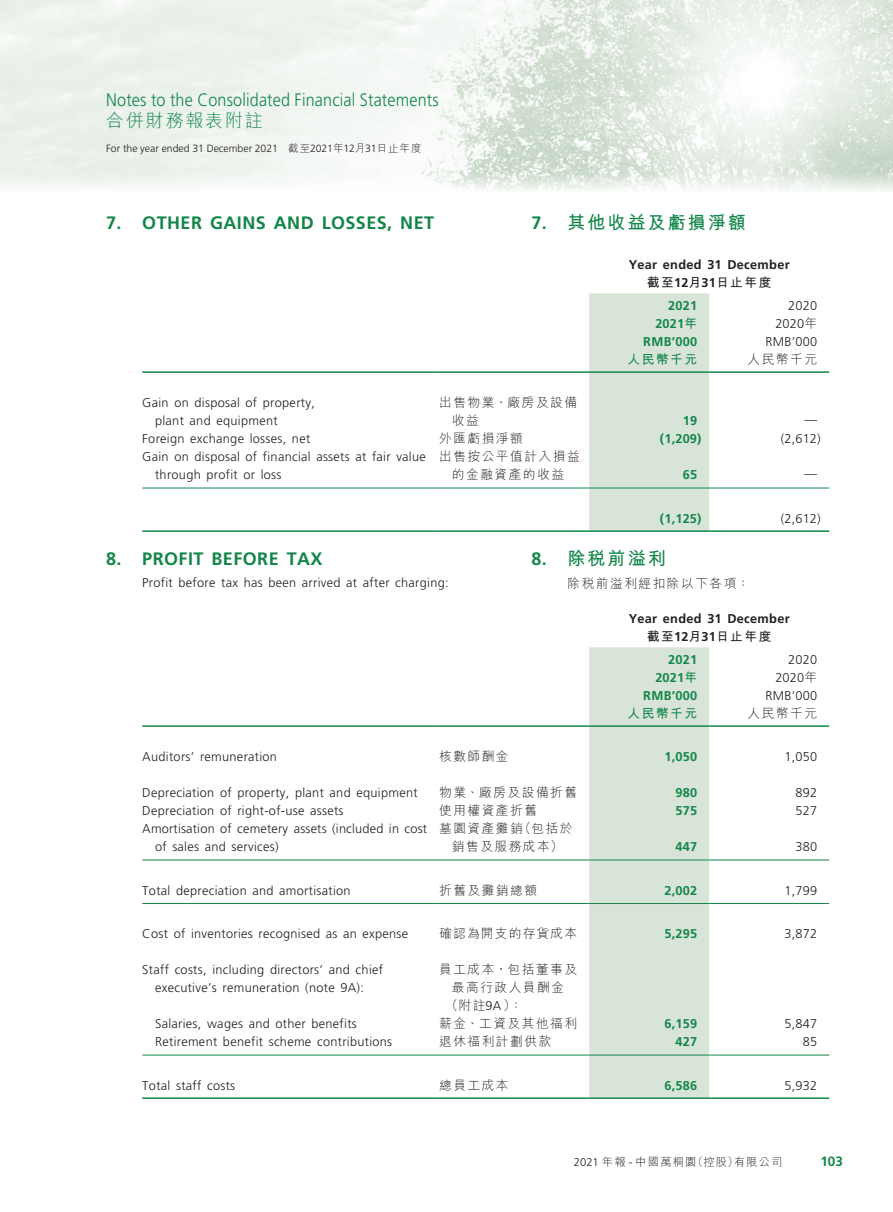
<style>
.page{position:relative;width:893px;height:1212px;background:#fff}
.page>*{position:absolute;margin:0;border:0;box-sizing:border-box;transform-origin:0 0}
._03_H1{font:700 18px "Frutiger LT Std";letter-spacing:.025em;color:#128649}
.t1{font:300 18px "Frutiger LT Std";letter-spacing:.01em;color:#128649;scale:.9 1}
._03_H1-2{font:700 18px "M Hei HK";letter-spacing:.115em;color:#128649}
.t2{font:300 18px "M Hei HK";letter-spacing:.1em;color:#128649}
.t3{font:700 13.5px "Frutiger LT Std";color:#128649}
._15_Table_Stub{font:300 12.75px/18px "Frutiger LT Std";letter-spacing:.025em;color:#231f20}
._15_Table_Stub-2{font:300 12.75px/18px "M Hei HK";letter-spacing:.115em;color:#231f20;text-align:center}
._12___P2{font:300 12.75px "Frutiger LT Std";letter-spacing:.025em;color:#231f20}
._12___P2-2{font:700 12.75px "Frutiger LT Std";letter-spacing:.015em;color:#128649}
._12___P2-3{font:700 12.75px "Frutiger LT Std";letter-spacing:.025em;color:#231f20}
._12___P2-4{font:300 12.75px "M Hei HK";letter-spacing:.115em;color:#231f20}
._12___P2-5{font:700 12.75px "M Hei HK";letter-spacing:.115em;color:#231f20}
._12___P2-6{font:700 12.75px "M Hei HK";letter-spacing:.115em;color:#128649}
._15_Table_Stub-3{font:300 12.75px "M Hei HK";letter-spacing:.09em;color:#231f20}
.t4{font:300 11.25px "M Hei HK";letter-spacing:.1em;color:#231f20}
.t5{font:300 10.5px "Frutiger LT Std";color:#231f20}
.s1{font-family:"M Hei HK"}
.s2{font-family:"Frutiger LT Std"}
</style>
<div class="page">
<img style="left:0;top:0;width:893px;height:191px">
<div style="left:589px;top:293px;width:120px;height:237px;background:#d9e4d8"></div>
<hr style="left:142px;top:371px;width:297px;height:2px;background:#128649">
<hr style="left:439px;top:371px;width:150px;height:2px;background:#128649">
<hr style="left:589px;top:371px;width:120px;height:2px;background:#128649">
<hr style="left:709px;top:371px;width:120px;height:2px;background:#128649">
<hr style="left:142px;top:488px;width:297px;height:1px;background:#128649">
<hr style="left:439px;top:488px;width:150px;height:1px;background:#128649">
<hr style="left:589px;top:488px;width:120px;height:1px;background:#128649">
<hr style="left:709px;top:488px;width:120px;height:1px;background:#128649">
<hr style="left:142px;top:530px;width:297px;height:2px;background:#128649">
<hr style="left:439px;top:530px;width:150px;height:2px;background:#128649">
<hr style="left:589px;top:530px;width:120px;height:2px;background:#128649">
<hr style="left:709px;top:530px;width:120px;height:2px;background:#128649">
<div style="left:589px;top:647px;width:120px;height:450px;background:#d9e4d8"></div>
<hr style="left:142px;top:725px;width:297px;height:2px;background:#128649">
<hr style="left:439px;top:725px;width:150px;height:2px;background:#128649">
<hr style="left:589px;top:725px;width:120px;height:2px;background:#128649">
<hr style="left:709px;top:725px;width:120px;height:2px;background:#128649">
<hr style="left:142px;top:859px;width:297px;height:1px;background:#128649">
<hr style="left:439px;top:859px;width:150px;height:1px;background:#128649">
<hr style="left:589px;top:859px;width:120px;height:1px;background:#128649">
<hr style="left:709px;top:859px;width:120px;height:1px;background:#128649">
<hr style="left:142px;top:903px;width:297px;height:1px;background:#128649">
<hr style="left:439px;top:903px;width:150px;height:1px;background:#128649">
<hr style="left:589px;top:903px;width:120px;height:1px;background:#128649">
<hr style="left:709px;top:903px;width:120px;height:1px;background:#128649">
<hr style="left:142px;top:1055px;width:297px;height:1px;background:#128649">
<hr style="left:439px;top:1055px;width:150px;height:1px;background:#128649">
<hr style="left:589px;top:1055px;width:120px;height:1px;background:#128649">
<hr style="left:709px;top:1055px;width:120px;height:1px;background:#128649">
<hr style="left:142px;top:1097px;width:297px;height:2px;background:#128649">
<hr style="left:439px;top:1097px;width:150px;height:2px;background:#128649">
<hr style="left:589px;top:1097px;width:120px;height:2px;background:#128649">
<hr style="left:709px;top:1097px;width:120px;height:2px;background:#128649">
<h1 class="t1" style="left:106px;top:90px;width:371px">Notes to the Consolidated Financial Statements</h1>
<h1 class="t2" style="left:106px;top:108px;width:158px">合併財務報表附註</h1>
<p class="t5" style="left:106px;top:142px;width:317px">For the year ended 31 December 2021<span class="s1">　截至</span>2021<span class="s1">年</span>12<span class="s1">月</span>31<span class="s1">日止年度</span></p>
<p class="_03_H1" style="left:106px;top:212px;width:329px">7. OTHER GAINS AND LOSSES, NET</p>
<p class="_03_H1-2" style="left:531px;top:209px;width:216px"><span class="s2">7.</span> 其他收益及虧損淨額</p>
<p class="_12___P2-3" style="left:629px;top:257px;width:163px">Year ended 31 December</p>
<p class="_12___P2-5" style="left:647px;top:273px;width:126px">截至<span class="s2">12</span>月<span class="s2">31</span>日止年度</p>
<p class="_12___P2-2" style="left:668px;top:298px;width:30px">2021</p>
<p class="_12___P2" style="left:788px;top:298px;width:30px">2020</p>
<p class="_12___P2-2" style="left:655px;top:316px;width:43px">2021<span class="s1">年</span></p>
<p class="_12___P2" style="left:775px;top:316px;width:43px">2020<span class="s1">年</span></p>
<p class="_12___P2-2" style="left:643px;top:334px;width:55px">RMB’000</p>
<p class="_12___P2" style="left:765px;top:334px;width:53px">RMB’000</p>
<p class="_12___P2-6" style="left:628px;top:350px;width:71px">人民幣千元</p>
<p class="_12___P2-4" style="left:748px;top:350px;width:71px">人民幣千元</p>
<p class="_15_Table_Stub" style="left:155px;top:394px;width:161px;text-indent:-13px">Gain on disposal of property, plant and equipment</p>
<p class="_15_Table_Stub-2" style="left:452px;top:393px;width:127px;text-align:left;text-indent:-13px">出售物業、廠房及設備收益</p>
<p class="_12___P2-2" style="left:683px;top:413px;width:16px">19</p>
<p class="_12___P2" style="left:804px;top:412px;width:14px">—</p>
<p class="_15_Table_Stub" style="left:142px;top:430px;width:169px">Foreign exchange losses, net</p>
<p class="_15_Table_Stub-2" style="left:439px;top:429px;width:85px">外匯虧損淨額</p>
<p class="_12___P2-2" style="left:660px;top:431px;width:43px">(1,209)</p>
<p class="_12___P2" style="left:781px;top:432px;width:42px">(2,612)</p>
<p class="_15_Table_Stub" style="left:155px;top:448px;width:272px;text-indent:-13px">Gain on disposal of financial assets at fair value through profit or loss</p>
<p class="_15_Table_Stub-2" style="left:439px;top:447px;width:142px">出售按公平值計入損益的金融資產的收益</p>
<p class="_12___P2-2" style="left:683px;top:467px;width:16px">65</p>
<p class="_12___P2" style="left:804px;top:466px;width:14px">—</p>
<p class="_12___P2-2" style="left:660px;top:511px;width:43px">(1,125)</p>
<p class="_12___P2" style="left:781px;top:511px;width:42px">(2,612)</p>
<p class="_03_H1" style="left:106px;top:548px;width:218px">8. PROFIT BEFORE TAX</p>
<p class="_12___P2" style="left:142px;top:575px;width:308px">Profit before tax has been arrived at after charging:</p>
<p class="_03_H1-2" style="left:531px;top:546px;width:136px"><span class="s2">8.</span> 除稅前溢利</p>
<p class="_12___P2-4" style="left:567px;top:574px;width:183px">除稅前溢利經扣除以下各項：</p>
<p class="_12___P2-3" style="left:629px;top:611px;width:163px">Year ended 31 December</p>
<p class="_12___P2-5" style="left:647px;top:627px;width:126px">截至<span class="s2">12</span>月<span class="s2">31</span>日止年度</p>
<p class="_12___P2-2" style="left:668px;top:652px;width:30px">2021</p>
<p class="_12___P2" style="left:788px;top:652px;width:30px">2020</p>
<p class="_12___P2-2" style="left:655px;top:670px;width:43px">2021<span class="s1">年</span></p>
<p class="_12___P2" style="left:775px;top:670px;width:43px">2020<span class="s1">年</span></p>
<p class="_12___P2-2" style="left:643px;top:688px;width:55px">RMB’000</p>
<p class="_12___P2" style="left:765px;top:688px;width:53px">RMB’000</p>
<p class="_12___P2-6" style="left:628px;top:704px;width:71px">人民幣千元</p>
<p class="_12___P2-4" style="left:748px;top:704px;width:71px">人民幣千元</p>
<p class="_15_Table_Stub" style="left:142px;top:748px;width:136px">Auditors’ remuneration</p>
<p class="_15_Table_Stub-2" style="left:439px;top:747px;width:71px">核數師酬金</p>
<p class="_12___P2-2" style="left:665px;top:749px;width:34px">1,050</p>
<p class="_12___P2" style="left:785px;top:749px;width:34px">1,050</p>
<p class="_15_Table_Stub" style="left:142px;top:784px;width:277px">Depreciation of property, plant and equipment</p>
<p class="_15_Table_Stub-2" style="left:439px;top:783px;width:140px">物業、廠房及設備折舊</p>
<p class="_12___P2-2" style="left:676px;top:785px;width:23px">980</p>
<p class="_12___P2" style="left:796px;top:785px;width:23px">892</p>
<p class="_15_Table_Stub" style="left:142px;top:802px;width:203px">Depreciation of right-of-use assets</p>
<p class="_15_Table_Stub-2" style="left:439px;top:801px;width:99px">使用權資產折舊</p>
<p class="_12___P2-2" style="left:676px;top:803px;width:23px">575</p>
<p class="_12___P2" style="left:796px;top:803px;width:23px">527</p>
<p class="_15_Table_Stub" style="left:155px;top:820px;width:274px;text-indent:-13px">Amortisation of cemetery assets (included in cost of sales and services)</p>
<p class="_15_Table_Stub-2" style="left:439px;top:819px;width:135px">墓園資產攤銷（包括於銷售及服務成本）</p>
<p class="_12___P2-2" style="left:676px;top:839px;width:23px">447</p>
<p class="_12___P2" style="left:796px;top:839px;width:23px">380</p>
<p class="_15_Table_Stub" style="left:142px;top:881px;width:210px">Total depreciation and amortisation</p>
<p class="_15_Table_Stub-2" style="left:439px;top:880px;width:99px">折舊及攤銷總額</p>
<p class="_12___P2-2" style="left:665px;top:883px;width:34px">2,002</p>
<p class="_12___P2" style="left:785px;top:883px;width:34px">1,799</p>
<p class="_15_Table_Stub" style="left:142px;top:925px;width:267px">Cost of inventories recognised as an expense</p>
<p class="_15_Table_Stub-3" style="left:439px;top:925px;width:140px">確認為開支的存貨成本</p>
<p class="_12___P2-2" style="left:665px;top:926px;width:34px">5,295</p>
<p class="_12___P2" style="left:785px;top:927px;width:34px">3,872</p>
<p class="_15_Table_Stub" style="left:142px;top:961px;width:242px;text-align:center">Staff costs, including directors’ and chief executive’s remuneration (note 9A):</p>
<p class="_15_Table_Stub-2" style="left:439px;top:960px;width:140px">員工成本，包括董事及</p>
<p class="_15_Table_Stub-2" style="left:452px;top:978px;width:114px">最高行政人員酬金</p>
<p class="_15_Table_Stub-2" style="left:446px;top:996px;width:78px">（附註<span class="s2">9A</span>）：</p>
<p class="_15_Table_Stub" style="left:155px;top:1015px;width:203px">Salaries, wages and other benefits</p>
<p class="_15_Table_Stub-2" style="left:439px;top:1014px;width:140px">薪金、工資及其他福利</p>
<p class="_12___P2-2" style="left:665px;top:1016px;width:34px">6,159</p>
<p class="_12___P2" style="left:785px;top:1017px;width:34px">5,847</p>
<p class="_15_Table_Stub" style="left:155px;top:1033px;width:239px">Retirement benefit scheme contributions</p>
<p class="_15_Table_Stub-2" style="left:439px;top:1032px;width:114px">退休福利計劃供款</p>
<p class="_12___P2-2" style="left:676px;top:1034px;width:23px">427</p>
<p class="_12___P2" style="left:803px;top:1035px;width:16px">85</p>
<p class="_15_Table_Stub" style="left:142px;top:1076px;width:94px">Total staff costs</p>
<p class="_15_Table_Stub-2" style="left:439px;top:1075px;width:71px">總員工成本</p>
<p class="_12___P2-2" style="left:665px;top:1078px;width:34px">6,586</p>
<p class="_12___P2" style="left:785px;top:1078px;width:34px">5,932</p>
<p class="t4" style="left:574px;top:1154px;width:210px"><span class="s2">2021</span> 年報 <span class="s2">-</span> 中國萬桐園（控股）有限公司</p>
<p class="t3" style="left:820px;top:1154px;width:24px">103</p>
</div>
